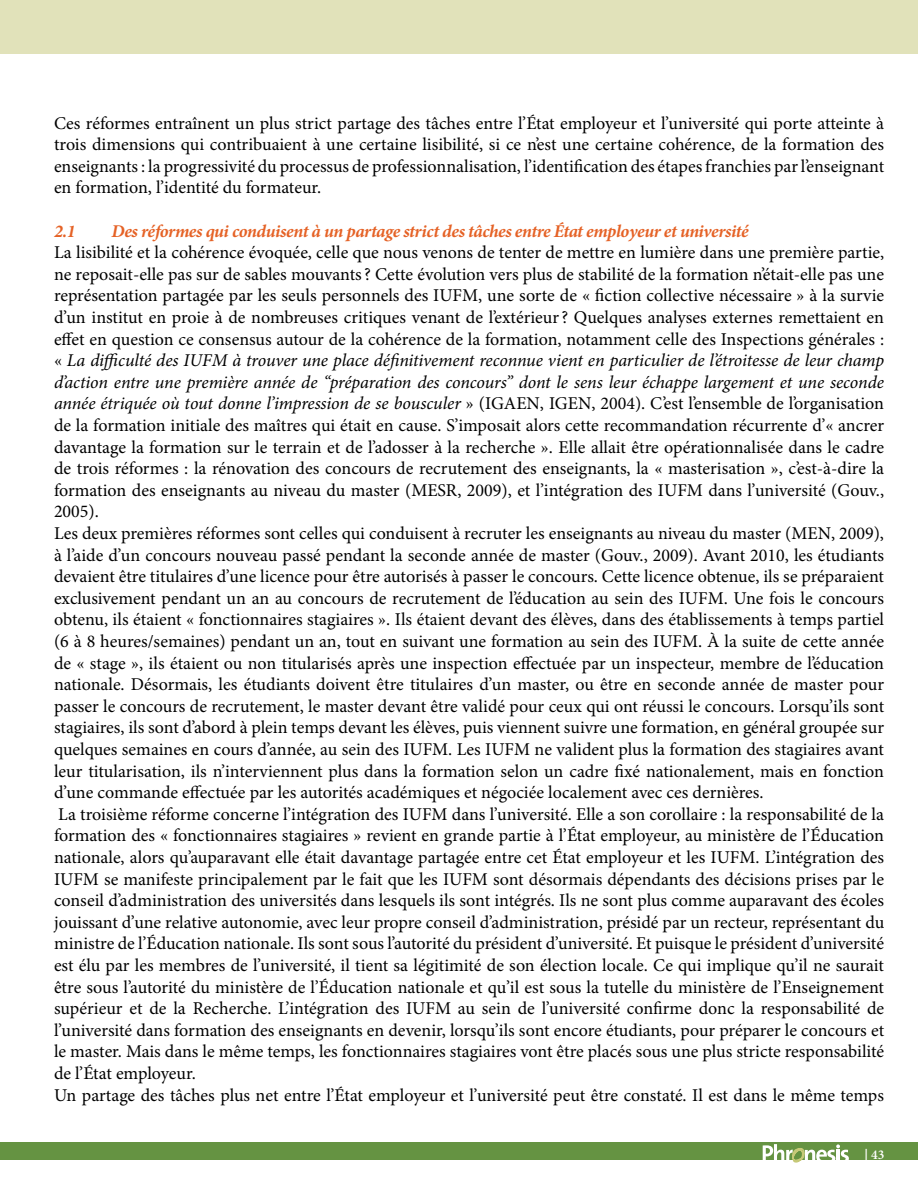
<style>
.page{position:relative;width:918px;height:1188px;background:#fff}
.page>*{position:absolute;margin:0;border:0;box-sizing:border-box;transform-origin:0 0}
.t1{font:18px/21.6px "Minion Pro";color:#000;text-align:justify}
.t2{font:italic 700 18px "Minion Pro";letter-spacing:-.025em;color:#e56226}
.t3{font:600 13.5px "Minion Pro";color:#fff}
.s1{font-style:italic}
.s2{font-weight:700}
</style>
<div class="page">
<div style="left:0;top:1143px;width:918px;height:17px;background:#659342"></div>
<svg style="left:763px;top:1144px;width:86px;height:19px"></svg>
<div style="left:0;top:0;width:918px;height:54px;background:#e1e2ba"></div>
<p class="t1" style="left:54px;top:112px;width:832px">Ces réformes entraînent un plus strict partage des tâches entre l’État employeur et l’université qui porte atteinte à trois dimensions qui contribuaient à une certaine lisibilité, si ce n’est une certaine cohérence, de la formation des enseignants : la progressivité du processus de professionnalisation, l’identification des étapes franchies par l’enseignant en formation, l’identité du formateur.</p>
<p class="t2" style="left:54px;top:218px;width:23px">2.1</p>
<p class="t2" style="left:112px;top:218px;width:639px">Des réformes qui conduisent à un partage strict des tâches entre État employeur et université</p>
<p class="t1" style="left:54px;top:242px;width:832px;text-align:left">La lisibilité et la cohérence évoquée, celle que nous venons de tenter de mettre en lumière dans une première partie, ne reposait-elle pas sur de sables mouvants? Cette évolution vers plus de stabilité de la formation n’était-elle pas une représentation partagée par les seuls personnels des IUFM, une sorte de « fiction collective nécessaire » à la survie d’un institut en proie à de nombreuses critiques venant de l’extérieur? Quelques analyses externes remettaient en effet en question ce consensus autour de la cohérence de la formation, notamment celle des Inspections générales : « <span class="s1">La difficulté des IUFM à trouver une place définitivement reconnue vient en particulier de l’étroitesse de leur champ d’action entre une première année de “préparation des concours” dont le sens leur échappe largement et une seconde année étriquée où tout donne l’impression de se bousculer</span> » (IGAEN, IGEN, 2004). C’est l’ensemble de l’organisation de la formation initiale des maîtres qui était en cause. S’imposait alors cette recommandation récurrente d’« ancrer davantage la formation sur le terrain et de l’adosser à la recherche ». Elle allait être opérationnalisée dans le cadre de trois réformes : la rénovation des concours de recrutement des enseignants, la « masterisation », c’est-à-dire la formation des enseignants au niveau du master (MESR, 2009), et l’intégration des IUFM dans l’université (Gouv., 2005).<br>Les deux premières réformes sont celles qui conduisent à recruter les enseignants au niveau du master (MEN, 2009), à l’aide d’un concours nouveau passé pendant la seconde année de master (Gouv., 2009). Avant 2010, les étudiants devaient être titulaires d’une licence pour être autorisés à passer le concours. Cette licence obtenue, ils se préparaient exclusivement pendant un an au concours de recrutement de l’éducation au sein des IUFM. Une fois le concours obtenu, ils étaient « fonctionnaires stagiaires ». Ils étaient devant des élèves, dans des établissements à temps partiel (6 à 8 heures/semaines) pendant un an, tout en suivant une formation au sein des IUFM. À la suite de cette année de « stage », ils étaient ou non titularisés après une inspection effectuée par un inspecteur, membre de l’éducation nationale. Désormais, les étudiants doivent être titulaires d’un master, ou être en seconde année de master pour passer le concours de recrutement, le master devant être validé pour ceux qui ont réussi le concours. Lorsqu’ils sont stagiaires, ils sont d’abord à plein temps devant les élèves, puis viennent suivre une formation, en général groupée sur quelques semaines en cours d’année, au sein des IUFM. Les IUFM ne valident plus la formation des stagiaires avant leur titularisation, ils n’interviennent plus dans la formation selon un cadre fixé nationalement, mais en fonction d’une commande effectuée par les autorités académiques et négociée localement avec ces dernières.<br>La troisième réforme concerne l’intégration des IUFM dans l’université. Elle a son corollaire : la responsabilité de la formation des « fonctionnaires stagiaires » revient en grande partie à l’État employeur, au ministère de l’Éducation nationale, alors qu’auparavant elle était davantage partagée entre cet État employeur et les IUFM. L’intégration des IUFM se manifeste principalement par le fait que les IUFM sont désormais dépendants des décisions prises par le conseil d’administration des universités dans lesquels ils sont intégrés. Ils ne sont plus comme auparavant des écoles jouissant d’une relative autonomie, avec leur propre conseil d’administration, présidé par un recteur, représentant du ministre de l’Éducation nationale. Ils sont sous l’autorité du président d’université. Et puisque le président d’université est élu par les membres de l’université, il tient sa légitimité de son élection locale. Ce qui implique qu’il ne saurait être sous l’autorité du ministère de l’Éducation nationale et qu’il est sous la tutelle du ministère de l’Enseignement supérieur et de la Recherche. L’intégration des IUFM au sein de l’université confirme donc la responsabilité de l’université dans formation des enseignants en devenir, lorsqu’ils sont encore étudiants, pour préparer le concours et le master. Mais dans le même temps, les fonctionnaires stagiaires vont être placés sous une plus stricte responsabilité de l’État employeur.<br>Un partage des tâches plus net entre l’État employeur et l’université peut être constaté. Il est dans le même temps</p>
<p class="t3" style="left:865px;top:1145px;width:21px"><span class="s2">|</span> 43</p>
</div>
